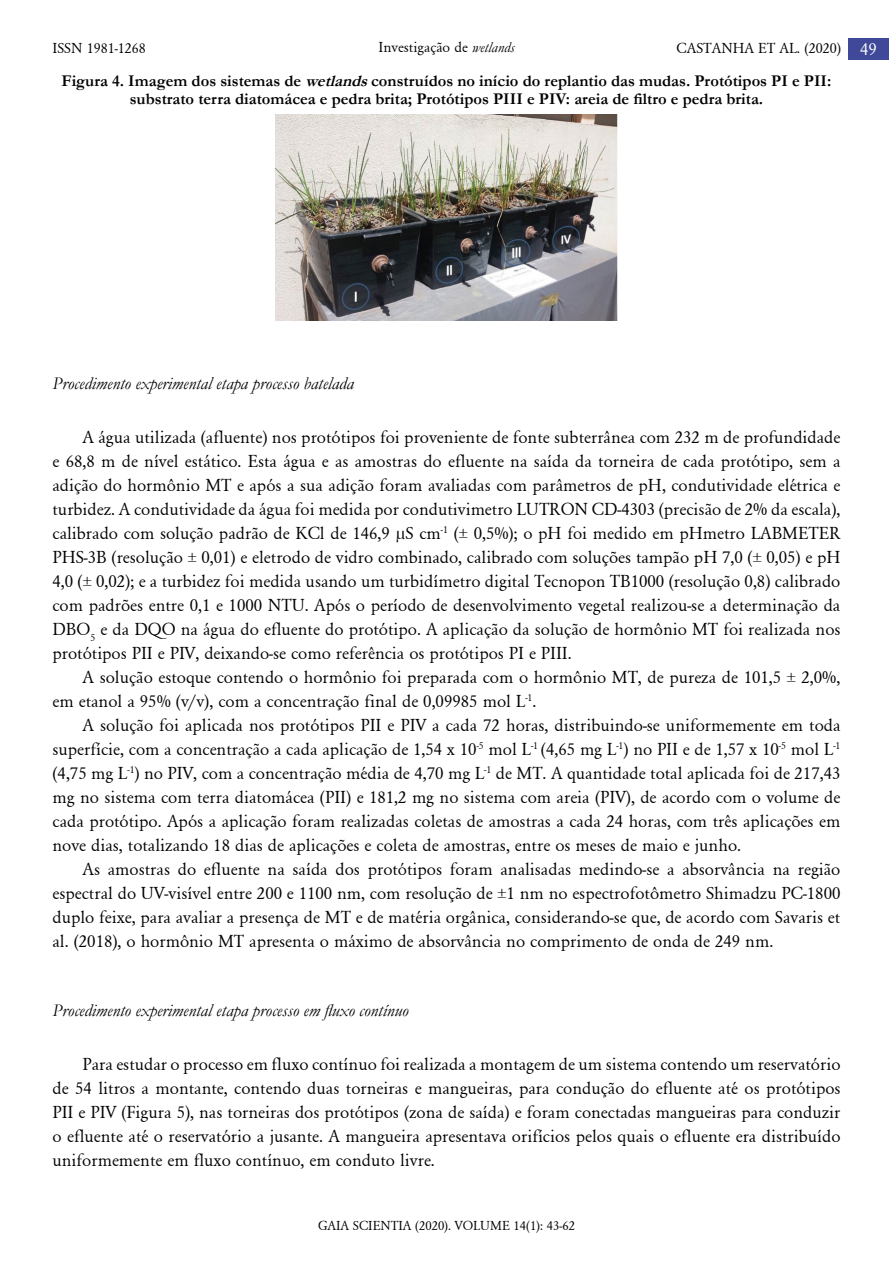
<style>
.page{position:relative;width:893px;height:1263px;background:#fff}
.page>*{position:absolute;margin:0;border:0;box-sizing:border-box;transform-origin:0 0}
.t1{font:18px/24px "Garamond";color:#000;text-align:justify}
.t2{font:italic 18px "Garamond";color:#000}
.t3{font:700 16.5px/18px "Garamond";color:#000;text-align:center}
.t4{font:15px "Garamond";color:#000}
.t5{font:13.5px "Garamond";color:#000}
.s1{font-style:italic}
.s2{font-size:18px;color:#fff}
</style>
<div class="page">
<div style="left:848px;top:39px;width:41px;height:21px;background:#404999"></div>
<img style="left:276px;top:115px;width:341px;height:205px">
<p class="t4" style="left:378px;top:38px;width:138px">Investigação de <span class="s1">wetlands</span></p>
<p class="t3" style="left:62px;top:72px;width:771px">Figura 4. Imagem dos sistemas de <span class="s1">wetlands</span>construídos no início do replantio das mudas. Protótipos PI e PII: substrato terra diatomácea e pedra brita; Protótipos PIII e PIV: areia de filtro e pedra brita.</p>
<p class="t4" style="left:52px;top:39px;width:95px">ISSN 1981-1268</p>
<p class="t4" style="left:677px;top:39px;width:202px">CASTANHA ET AL. (2020) <span class="s2">49</span></p>
<p class="t2" style="left:52px;top:371px;width:303px">Procedimento experimental etapa processo batelada</p>
<p class="t1" style="left:52px;top:425px;width:789px;text-indent:30px">A água utilizada (afluente) nos protótipos foi proveniente de fonte subterrânea com 232 m de profundidade e 68,8 m de nível estático. Esta água e as amostras do efluente na saída da torneira de cada protótipo, sem a adição do hormônio MT e após a sua adição foram avaliadas com parâmetros de pH, condutividade elétrica e turbidez. A condutividade da água foi medida por condutivimetro LUTRON CD-4303 (precisão de 2% da escala), calibrado com solução padrão de KCl de 146,9 μS cm<sup>-1</sup> (± 0,5%); o pH foi medido em pHmetro LABMETER PHS-3B (resolução ± 0,01) e eletrodo de vidro combinado, calibrado com soluções tampão pH 7,0 (± 0,05) e pH 4,0 (± 0,02); e a turbidez foi medida usando um turbidímetro digital Tecnopon TB1000 (resolução 0,8) calibrado com padrões entre 0,1 e 1000 NTU. Após o período de desenvolvimento vegetal realizou-se a determinação da DBO<sub>5</sub> e da DQO na água do efluente do protótipo. A aplicação da solução de hormônio MT foi realizada nos protótipos PII e PIV, deixando-se como referência os protótipos PI e PIII.</p>
<p class="t1" style="left:53px;top:665px;width:789px;text-indent:30px">A solução estoque contendo o hormônio foi preparada com o hormônio MT, de pureza de 101,5 ± 2,0%, em etanol a 95% (v/v), com a concentração final de 0,09985 mol L<sup>-1</sup>.</p>
<p class="t1" style="left:52px;top:713px;width:790px;text-indent:30px">A solução foi aplicada nos protótipos PII e PIV a cada 72 horas, distribuindo-se uniformemente em toda superfície, com a concentração a cada aplicação de 1,54 x 10<sup>-5</sup> mol L<sup>-1</sup> (4,65 mg L<sup>-1</sup>) no PII e de 1,57 x 10<sup>-5</sup> mol L<sup>-1 </sup>(4,75 mg L<sup>-1</sup>) no PIV, com a concentração média de 4,70 mg L<sup>-1</sup> de MT. A quantidade total aplicada foi de 217,43 mg no sistema com terra diatomácea (PII) e 181,2 mg no sistema com areia (PIV), de acordo com o volume de cada protótipo. Após a aplicação foram realizadas coletas de amostras a cada 24 horas, com três aplicações em nove dias, totalizando 18 dias de aplicações e coleta de amostras, entre os meses de maio e junho.</p>
<p class="t1" style="left:53px;top:857px;width:789px;text-indent:30px">As amostras do efluente na saída dos protótipos foram analisadas medindo-se a absorvância na região espectral do UV-visível entre 200 e 1100 nm, com resolução de ±1 nm no espectrofotômetro Shimadzu PC-1800 duplo feixe, para avaliar a presença de MT e de matéria orgânica, considerando-se que, de acordo com Savaris et al. (2018), o hormônio MT apresenta o máximo de absorvância no comprimento de onda de 249 nm.</p>
<p class="t2" style="left:53px;top:998px;width:358px">Procedimento experimental etapa processo em fluxo contínuo</p>
<p class="t1" style="left:53px;top:1052px;width:790px;text-indent:30px">Para estudar o processo em fluxo contínuo foi realizada a montagem de um sistema contendo um reservatório de 54 litros a montante, contendo duas torneiras e mangueiras, para condução do efluente até os protótipos PII e PIV (Figura 5), nas torneiras dos protótipos (zona de saída) e foram conectadas mangueiras para conduzir o efluente até o reservatório a jusante. A mangueira apresentava orifícios pelos quais o efluente era distribuído uniformemente em fluxo contínuo, em conduto livre.</p>
<p class="t5" style="left:318px;top:1218px;width:258px">GAIA SCIENTIA (2020). VOLUME 14(1): 43-62</p>
</div>
